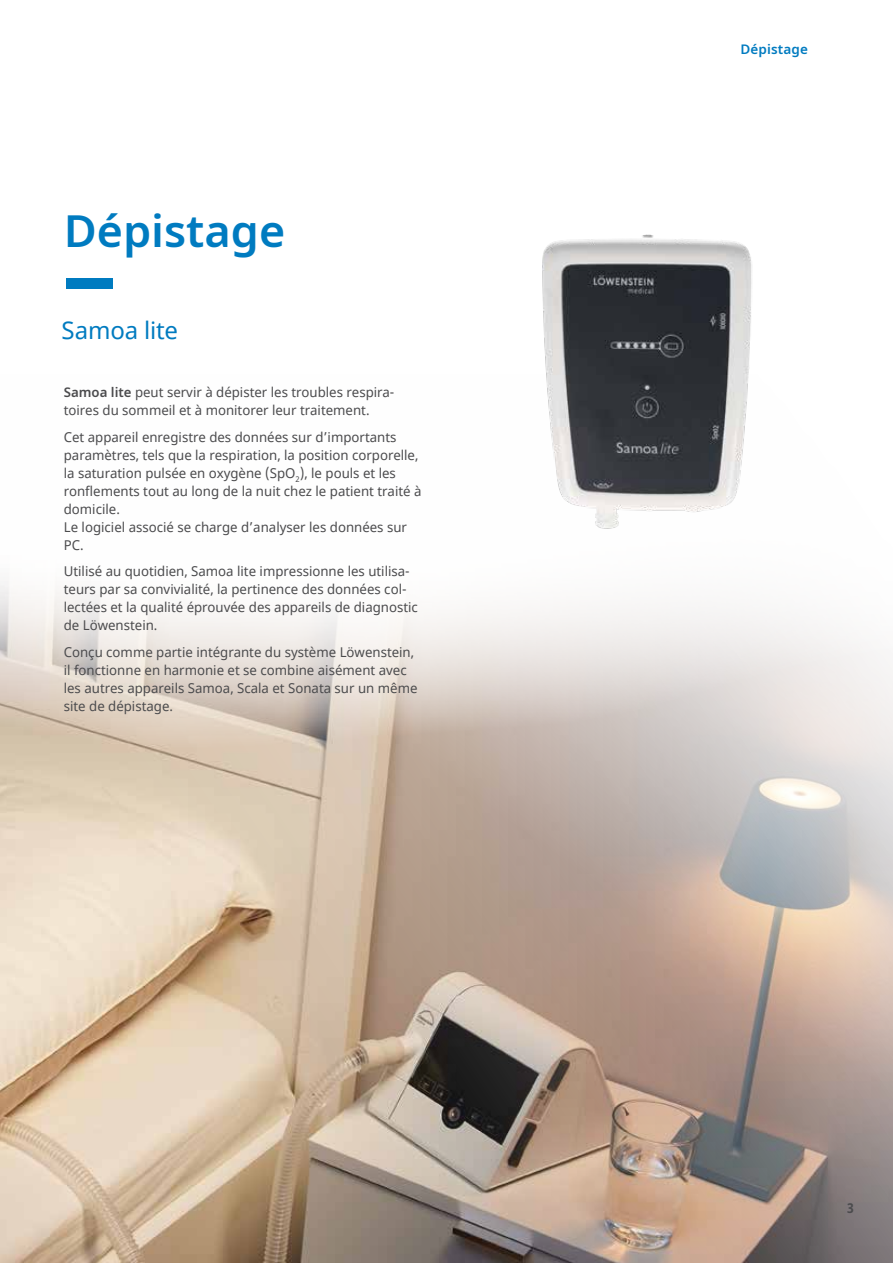
<style>
.page{position:relative;width:893px;height:1263px;background:#fff}
.page>*{position:absolute;margin:0;border:0;box-sizing:border-box;transform-origin:0 0}
.t1{font:600 45px "Noto Sans";color:#007bc0}
.t2{font:24px "Noto Sans";letter-spacing:-.01em;color:#007bc0}
.t3{font:13.5px/18px "Noto Sans";color:#4b4b4d}
.t4{font:600 13.5px "Noto Sans";letter-spacing:.01em;color:#007bc0}
.t5{font:700 condensed 13.5px "Noto Sans";color:#4b4b4d}
.s1{font-weight:600}
</style>
<div class="page">
<img style="left:0;top:752px;width:893px;height:511px">
<svg style="left:0;top:278px;width:893px;height:474px"></svg>
<div style="left:66px;top:279px;width:47px;height:10px;background:#007bc0"></div>
<img style="left:346px;top:234px;width:547px;height:338px">
<h1 class="t1" style="left:64px;top:199px;width:223px">Dépistage</h1>
<h2 class="t2" style="left:62px;top:314px;width:118px">Samoa lite</h2>
<p class="t3" style="left:64px;top:384px;width:332px"><span class="s1">Samoa lite</span> peut servir à dépister les troubles respira&shy;toires du sommeil et à monitorer leur traitement.</p>
<p class="t3" style="left:64px;top:428px;width:359px">Cet appareil enregistre des données sur d’importants paramètres, tels que la respiration, la position corporelle, la saturation pulsée en oxygène (SpO<sub>2</sub>), le pouls et les ronflements tout au long de la nuit chez le patient traité à domicile.<br>Le logiciel associé se charge d’analyser les données sur PC.</p>
<p class="t3" style="left:64px;top:563px;width:356px">Utilisé au quotidien, Samoa lite impressionne les utilisa&shy;teurs par sa convivialité, la pertinence des données col&shy;lectées et la qualité éprouvée des appareils de diagnostic de Löwenstein.</p>
<p class="t3" style="left:64px;top:643px;width:355px">Conçu comme partie intégrante du système Löwenstein, il fonctionne en harmonie et se combine aisément avec les autres appareils Samoa, Scala et Sonata sur un même site de dépistage.</p>
<p class="t4" style="left:740px;top:40px;width:69px">Dépistage</p>
<p class="t5" style="left:847px;top:1198px;width:8px">3</p>
</div>
